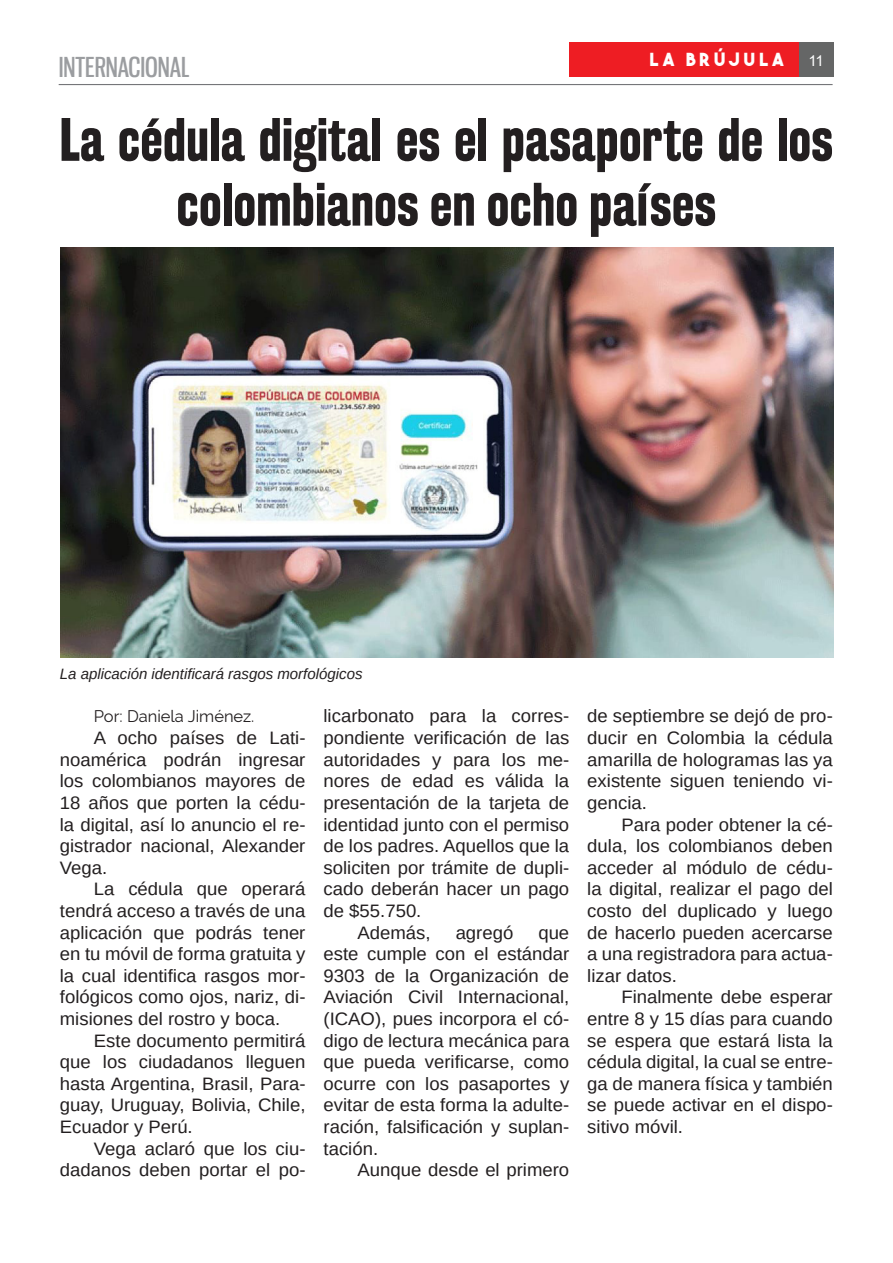
<style>
.page{position:relative;width:893px;height:1263px;background:#fff}
.page>*{position:absolute;margin:0;border:0;box-sizing:border-box;transform-origin:0 0}
.TITULO_PRINCIPAL{font:700 54px/64.8px "Rakesly Rg";color:#231f20;text-align:center}
.SECCIONES{font:27px "Gnuolane Rg";color:#9b9da0}
.PÁRRAFO{font:18px/21.6px "Arimo";color:#231f20;text-align:justify}
.t1{font:700 18px "The Bold Font";letter-spacing:.2em;color:#fff}
.AUTOR{font:16.5px "Raleway";color:#231f20}
.Pie_de_foto{font:italic 15px "Arimo";color:#231f20}
.t2{font:15px "Arial";color:#fff}
</style>
<div class="page">
<hr style="left:59px;top:84px;width:774px;height:1px;background:#757679">
<div style="left:799px;top:42px;width:34px;height:35px;background:#656666"></div>
<div style="left:569px;top:42px;width:230px;height:35px;background:#ee1d23"></div>
<img style="left:60px;top:247px;width:773px;height:411px">
<p class="SECCIONES" style="left:59px;top:51px;width:132px">INTERNACIONAL</p>
<p class="t1" style="left:650px;top:48px;width:136px">LA BRÚJULA</p>
<p class="t2" style="left:808px;top:50px;width:17px">11</p>
<p class="TITULO_PRINCIPAL" style="left:60px;top:107px;width:775px">La cédula digital es el pasaporte de los colombianos en ocho países</p>
<p class="Pie_de_foto" style="left:60px;top:664px;width:304px">La aplicación identificará rasgos morfológicos</p>
<p class="AUTOR" style="left:94px;top:707px;width:162px">Por: Daniela Jiménez.</p>
<p class="PÁRRAFO" style="left:60px;top:727px;width:247px;text-indent:34px">A ocho países de Lati&shy;noamérica podrán ingresar los colombianos mayores de 18 años que porten la cédu&shy;la digital, así lo anuncio el re&shy;gistrador nacional, Alexander Vega.</p>
<p class="PÁRRAFO" style="left:60px;top:878px;width:247px;text-indent:34px">La cédula que operará tendrá acceso a través de una aplicación que podrás tener en tu móvil de forma gratuita y la cual identifica rasgos mor&shy;fológicos como ojos, nariz, di&shy;misiones del rostro y boca.</p>
<p class="PÁRRAFO" style="left:60px;top:1030px;width:247px;text-indent:34px">Este documento permitirá que los ciudadanos lleguen hasta Argentina, Brasil, Para&shy;guay, Uruguay, Bolivia, Chile, Ecuador y Perú.</p>
<p class="PÁRRAFO" style="left:60px;top:1138px;width:247px;text-align:right">Vega aclaró que los ciu&shy;dadanos deben portar el po-</p>
<p class="PÁRRAFO" style="left:324px;top:706px;width:247px">licarbonato para la corres&shy;pondiente verificación de las autoridades y para los me&shy;nores de edad es válida la presentación de la tarjeta de identidad junto con el permiso de los padres. Aquellos que la soliciten por trámite de dupli&shy;cado deberán hacer un pago de $55.750.</p>
<p class="PÁRRAFO" style="left:358px;top:922px;width:75px">Además,</p>
<p class="PÁRRAFO" style="left:456px;top:922px;width:59px">agregó</p>
<p class="PÁRRAFO" style="left:324px;top:922px;width:247px;text-indent:215px">que este cumple con el estándar 9303 de la Organización de Aviación Civil Internacional, (ICAO), pues incorpora el có&shy;digo de lectura mecánica para que pueda verificarse, como ocurre con los pasaportes y evitar de esta forma la adulte&shy;ración, falsificación y suplan&shy;tación.</p>
<p class="PÁRRAFO" style="left:358px;top:1159px;width:213px">Aunque desde el primero</p>
<p class="PÁRRAFO" style="left:587px;top:706px;width:247px">de septiembre se dejó de pro&shy;ducir en Colombia la cédula amarilla de hologramas las ya existente siguen teniendo vi&shy;gencia.</p>
<p class="PÁRRAFO" style="left:587px;top:814px;width:247px;text-indent:34px">Para poder obtener la cé&shy;dula, los colombianos deben acceder al módulo de cédu&shy;la digital, realizar el pago del costo del duplicado y luego de hacerlo pueden acercarse a una registradora para actua&shy;lizar datos.</p>
<p class="PÁRRAFO" style="left:587px;top:986px;width:247px;text-indent:34px">Finalmente debe esperar entre 8 y 15 días para cuando se espera que estará lista la cédula digital, la cual se entre&shy;ga de manera física y también se puede activar en el dispo&shy;sitivo móvil.</p>
</div>
